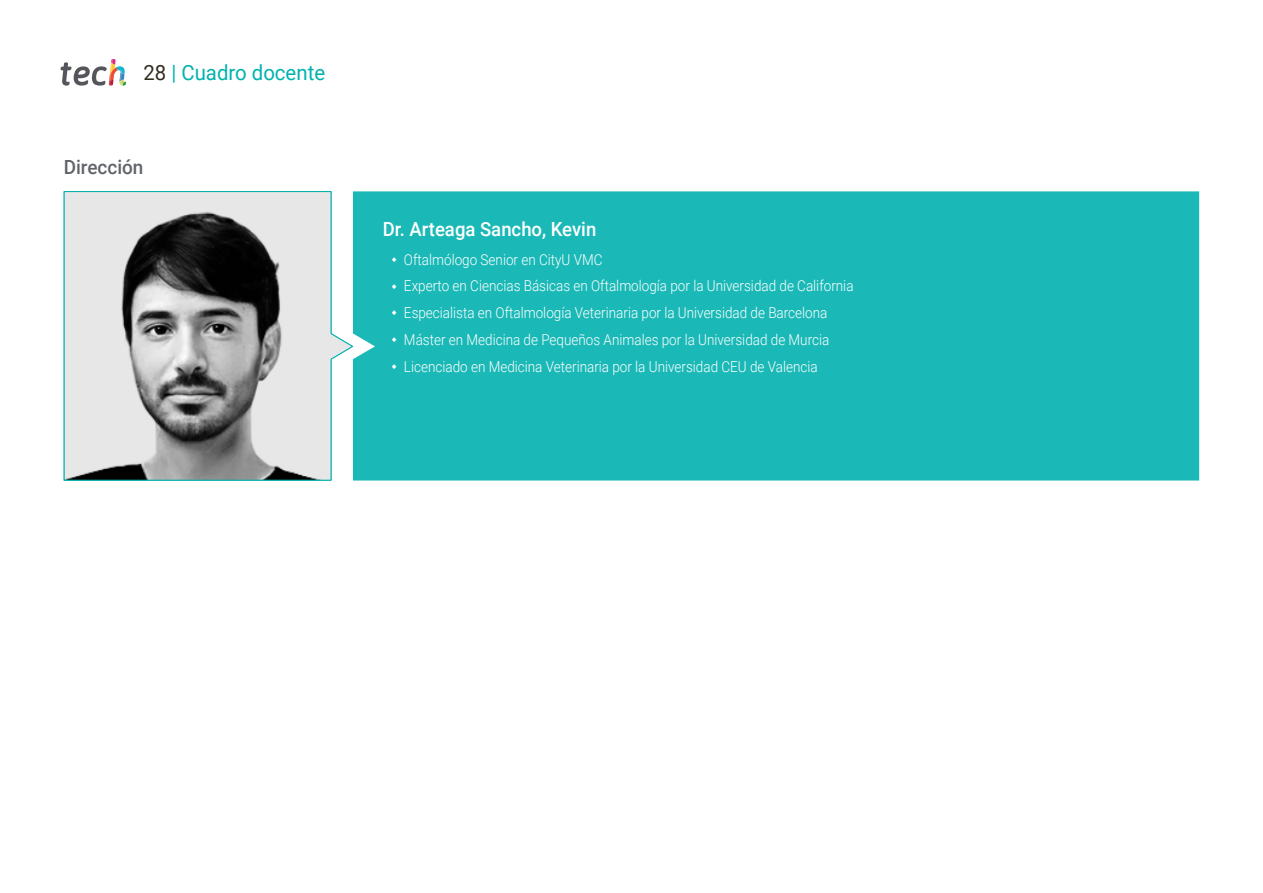
<style>
.page{position:relative;width:1263px;height:893px;background:#fff}
.page>*{position:absolute;margin:0;border:0;box-sizing:border-box;transform-origin:0 0}
.t1{font:21px "Roboto";color:#00b2af}
.t2{font:500 19.5px "Roboto";color:#fff;scale:.95 1}
.t3{font:500 19.5px "Roboto";color:#61646a}
.t4{font:300 15px/26.7px "Roboto";color:#fff;scale:.9 1}
.s1{color:#312e20}
</style>
<div class="page">
<div style="left:353px;top:191px;width:846px;height:290px;background:#1ab9b7"></div>
<svg style="left:64px;top:191px;width:289px;height:290px;background:#afb2b2"></svg>
<svg style="left:61px;top:59px;width:65px;height:27px"></svg>
<svg style="left:392px;top:257px;width:5px;height:5px"></svg>
<svg style="left:392px;top:284px;width:5px;height:5px"></svg>
<svg style="left:392px;top:310px;width:5px;height:5px"></svg>
<svg style="left:392px;top:337px;width:5px;height:5px"></svg>
<svg style="left:392px;top:364px;width:5px;height:5px"></svg>
<h1 class="t1" style="left:144px;top:57px;width:183px"><span class="s1">28</span> | Cuadro docente</h1>
<h2 class="t3" style="left:64px;top:154px;width:81px">Dirección</h2>
<h2 class="t2" style="left:383px;top:215px;width:226px">Dr. Arteaga Sancho, Kevin</h2>
<p class="t4" style="left:404px;top:245px;width:501px">Oftalmólogo Senior en CityU VMC<br>Experto en Ciencias Básicas en Oftalmología por la Universidad de California Especialista en Oftalmología Veterinaria por la Universidad de Barcelona Máster en Medicina de Pequeños Animales por la Universidad de Murcia Licenciado en Medicina Veterinaria por la Universidad CEU de Valencia</p>
</div>
